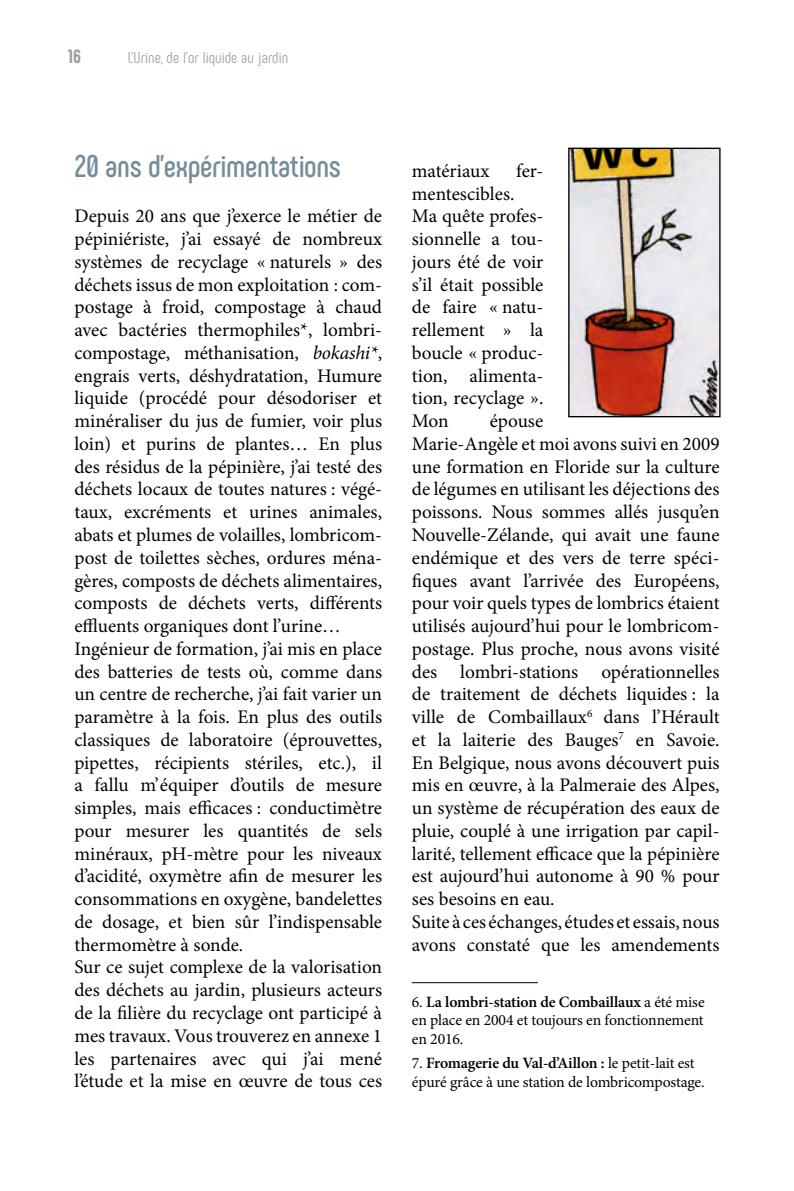
<style>
.page{position:relative;width:794px;height:1191px;background:#fff}
.page>*{position:absolute;margin:0;border:0;box-sizing:border-box;transform-origin:0 0}
.t1{font:700 31.5px "Phenomena";letter-spacing:-.01em;color:#758d9a}
.t2{font:19.25px/22.8px "Minion Pro";color:#000}
.t3{font:800 19.25px "Phenomena";color:#9d9d9c}
.t4{font:15.75px/18.9px "Minion Pro";letter-spacing:-.01em;color:#000;text-align:justify}
.t5{font:15.75px "Phenomena";letter-spacing:.005em;color:#9d9d9c}
.s1{font-style:italic}
.s2{font-weight:600}
</style>
<div class="page">
<hr style="left:412px;top:982px;width:126px;height:1px;background:#000">
<img style="left:570px;top:150px;width:148px;height:265px">
<div style="left:568px;top:148px;width:152px;height:269px;border:1px solid #000"></div>
<p class="t3" style="left:68px;top:44px;width:15px">16</p>
<p class="t5" style="left:128px;top:48px;width:162px">L’Urine, de l’or liquide au jardin</p>
<h1 class="t1" style="left:74px;top:147px;width:268px">20 ans d’expérimentations</h1>
<p class="t2" style="left:74px;top:205px;width:309px">Depuis 20 ans que j’exerce le métier de pépiniériste, j’ai essayé de nombreux systèmes de recyclage « naturels » des déchets issus de mon exploitation : com&shy;postage à froid, compostage à chaud avec bactéries thermophiles*, lombri&shy;compostage, méthanisation, <span class="s1">bokashi*</span>, engrais verts, déshydratation, Humure liquide (procédé pour désodoriser et minéraliser du jus de fumier, voir plus loin) et purins de plantes… En plus des résidus de la pépinière, j’ai testé des déchets locaux de toutes natures : végé&shy;taux, excréments et urines animales, abats et plumes de volailles, lombricom&shy;post de toilettes sèches, ordures ména&shy;gères, composts de déchets alimentaires, composts de déchets verts, différents effluents organiques dont l’urine… Ingénieur de formation, j’ai mis en place des batteries de tests où, comme dans un centre de recherche, j’ai fait varier un paramètre à la fois. En plus des outils classiques de laboratoire (éprouvettes, pipettes, récipients stériles, etc.), il a fallu m’équiper d’outils de mesure simples, mais efficaces : conductimètre pour mesurer les quantités de sels minéraux, pH-mètre pour les niveaux d’acidité, oxymètre afin de mesurer les consommations en oxygène, bandelettes de dosage, et bien sûr l’indispensable thermomètre à sonde.<br>Sur ce sujet complexe de la valorisation des déchets au jardin, plusieurs acteurs de la filière du recyclage ont participé à mes travaux. Vous trouverez en annexe 1 les partenaires avec qui j’ai mené l’étude et la mise en œuvre de tous ces</p>
<p class="t2" style="left:412px;top:159px;width:79px">matériaux</p>
<p class="t2" style="left:516px;top:159px;width:29px">fer-</p>
<p class="t2" style="left:412px;top:182px;width:133px">mentescibles.<br>Ma quête profes&shy;sionnelle a tou&shy;jours été de voir s’il était possible de faire « natu&shy;rellement » la boucle « produc&shy;tion, alimenta&shy;tion, recyclage ».<br>Mon</p>
<p class="t2" style="left:412px;top:410px;width:309px;text-indent:78px">épouse<br>Marie-Angèle et moi avons suivi en 2009 une formation en Floride sur la culture de légumes en utilisant les déjections des poissons. Nous sommes allés jusqu’en Nouvelle-Zélande, qui avait une faune endémique et des vers de terre spéci&shy;fiques avant l’arrivée des Européens, pour voir quels types de lombrics étaient utilisés aujourd’hui pour le lombricom&shy;postage. Plus proche, nous avons visité des lombri-stations opérationnelles de traitement de déchets liquides : la ville de Combaillaux<sup>6</sup> dans l’Hérault et la laiterie des Bauges<sup>7</sup> en Savoie.<br>En Belgique, nous avons découvert puis mis en œuvre, à la Palmeraie des Alpes, un système de récupération des eaux de pluie, couplé à une irrigation par capil&shy;larité, tellement efficace que la pépinière est aujourd’hui autonome à 90 % pour ses besoins en eau.<br>Suite à ces échanges, études et essais, nous avons constaté que les amendements</p>
<p class="t4" style="left:412px;top:992px;width:294px">6. <span class="s2">La lombri-station de Combaillaux</span> a été mise en place en 2004 et toujours en fonctionnement en 2016.</p>
<p class="t4" style="left:412px;top:1053px;width:294px">7. <span class="s2">Fromagerie du Val-d’Aillon :</span> le petit-lait est épuré grâce à une station de lombricompostage.</p>
</div>
